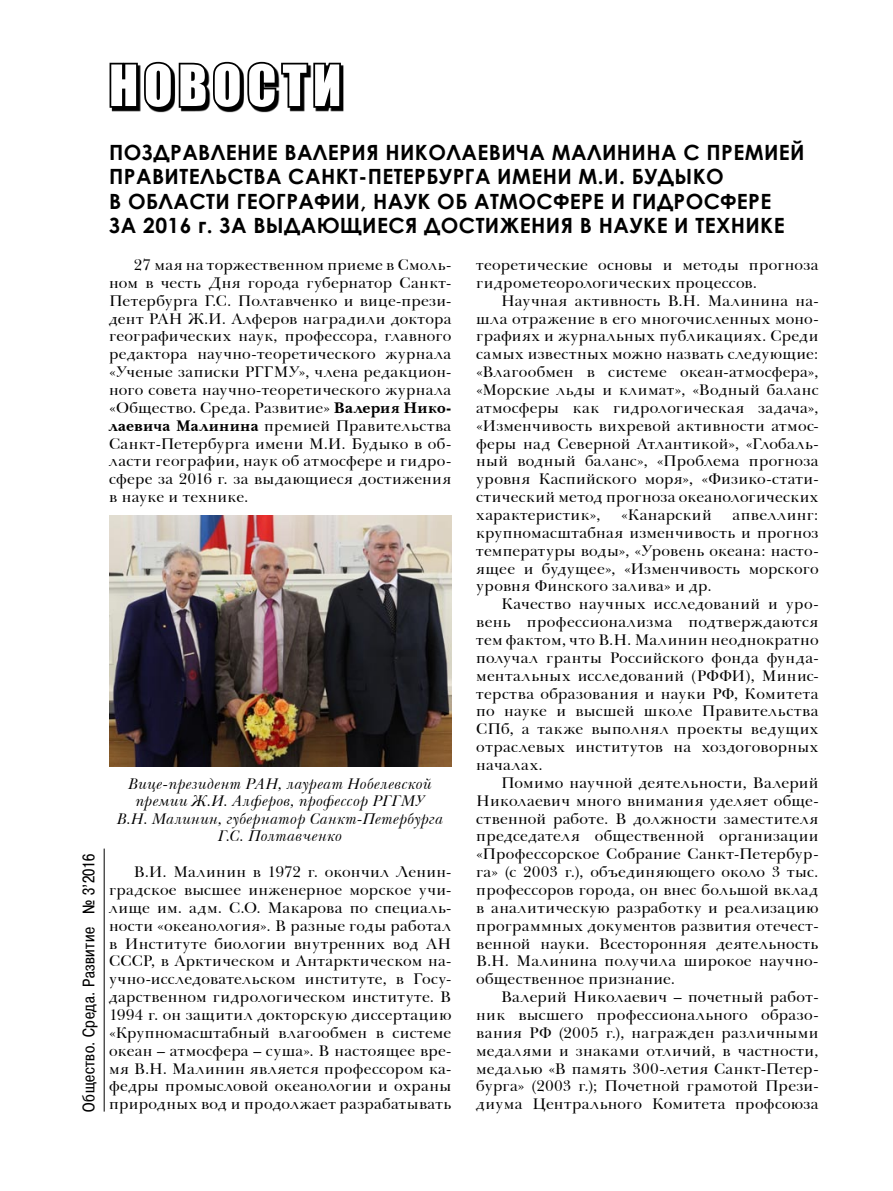
<style>
.page{position:relative;width:893px;height:1191px;background:#fff}
.page>*{position:absolute;margin:0;border:0;box-sizing:border-box;transform-origin:0 0}
.t1{font:52.5px "Impact";letter-spacing:.115em;color:#fff}
.t2{font:700 21px "Century Gothic";letter-spacing:.02em;color:#000}
.t3{font:16.62px "Pragmatica Cond C";letter-spacing:.035em;color:#000}
.t4{font:15.75px/17.8px "Baskerville BT";letter-spacing:.02em;color:#000;text-align:justify}
.t5{font:italic 15.75px/17.5px "Baskerville BT";letter-spacing:.015em;color:#000;text-align:center}
.s1{font-weight:700}
</style>
<div class="page">
<hr style="left:104px;top:848px;width:1px;height:263px;background:#000">
<svg style="left:109px;top:61px;width:234px;height:50px"></svg>
<img style="left:109px;top:515px;width:342px;height:251px">
<p class="t3" style="left:79px;top:1111px;width:259px;rotate:-90deg">Общество. Среда. Развитие ¹ 3’2016</p>
<h1 class="t1" style="left:109px;top:45px;width:234px">Новости</h1>
<h2 class="t2" style="left:109px;top:136px;width:47px">ПОЗДР</h2>
<h2 class="t2" style="left:182px;top:136px;width:30px">АВЛЕНИЕ</h2>
<h2 class="t2" style="left:284px;top:136px;width:43px">ВАЛЕРИЯ</h2>
<h2 class="t2" style="left:385px;top:136px;width:15px">НИК</h2>
<h2 class="t2" style="left:428px;top:136px;width:63px">ОЛАЕВИЧ</h2>
<h2 class="t2" style="left:530px;top:136px;width:73px">А МАЛИНИН</h2>
<h2 class="t2" style="left:661px;top:136px;width:59px">А С ПРЕ</h2>
<h2 class="t2" style="left:745px;top:136px;width:33px">МИЕЙ</h2>
<h2 class="t2" style="left:109px;top:161px;width:57px">ПРАВИТЕЛЬСТВ</h2>
<h2 class="t2" style="left:266px;top:161px;width:115px">А САНКТ-ПЕТЕРБУР</h2>
<h2 class="t2" style="left:465px;top:161px;width:80px">ГА ИМЕНИ</h2>
<h2 class="t2" style="left:579px;top:161px;width:69px">М.И. БУДЫК</h2>
<h2 class="t2" style="left:706px;top:161px;width:19px">О</h2>
<h2 class="t2" style="left:109px;top:185px;width:94px">В ОБЛАСТИ</h2>
<h2 class="t2" style="left:237px;top:185px;width:345px">ГЕОГРАФИИ, НАУК ОБ АТМОСФЕРЕ</h2>
<h2 class="t2" style="left:611px;top:185px;width:46px">И ГИДР</h2>
<h2 class="t2" style="left:686px;top:185px;width:63px">ОСФЕРЕ</h2>
<h2 class="t2" style="left:109px;top:210px;width:161px">ЗА 2016 г. ЗА ВЫД</h2>
<h2 class="t2" style="left:301px;top:210px;width:34px">АЮЩИЕСЯ</h2>
<h2 class="t2" style="left:424px;top:210px;width:50px">ДОСТИЖЕНИЯ</h2>
<h2 class="t2" style="left:580px;top:210px;width:63px">В НАУКЕ</h2>
<h2 class="t2" style="left:674px;top:210px;width:35px">И ТЕХНИКЕ</h2>
<p class="t4" style="left:476px;top:255px;width:344px">теоретические основы и методы прогноза гидрометеорологических процессов.</p>
<p class="t4" style="left:476px;top:291px;width:344px;text-indent:25px">Научная активность В.Н. Малинина на&shy;шла отражение в его многочисленных моно&shy;графиях и журнальных публикациях. Среди самых известных можно назвать следующие: «Влагообмен в системе океан-атмосфера», «Морские льды и климат», «Водный баланс атмосферы как гидрологическая задача», «Изменчивость вихревой активности атмос&shy;феры над Северной Атлантикой», «Глобаль&shy;ный водный баланс», «Проблема прогноза уровня Каспийского моря», «Физико-стати&shy;стический метод прогноза океанологиче-ских характеристик»,</p>
<p class="t4" style="left:109px;top:255px;width:344px;text-indent:25px">27 мая на торжественном приеме в Смоль&shy;ном в честь Дня города губернатор Санкт-Петербурга Г.С. Полтавченко и вице-прези&shy;дент РАН Ж.И. Алферов наградили доктора географических наук, профессора, главного редактора научно-теоретического журнала «Ученые записки РГГМУ», члена редакцион&shy;ного совета научно-теоретического журнала «Общество. Среда. Развитие» <span class="s1">Валерия Нико&shy;лаевича Малинина</span> премией Правительства Санкт-Петербурга имени М.И. Будыко в об&shy;ласти географии, наук об атмосфере и гидро&shy;сфере за 2016 г. за выдающиеся достижения в науке и технике.</p>
<p class="t4" style="left:621px;top:505px;width:92px">«Канарский</p>
<p class="t4" style="left:476px;top:505px;width:344px;text-indent:256px">апвеллинг: крупномасштабная изменчивость и прогноз температуры воды», «Уровень океана: насто&shy;ящее и будущее», «Изменчивость морского уровня Финского залива» и др.</p>
<p class="t4" style="left:476px;top:594px;width:344px;text-indent:25px">Качество научных исследований и уро&shy;вень профессионализма подтверждаются тем фактом, что В.Н. Малинин неоднократно получал гранты Российского фонда фунда&shy;ментальных исследований (РФФИ), Минис&shy;терства образования и науки РФ, Комитета по науке и высшей школе Правительства СПб, а также выполнял проекты ведущих отраслевых институтов на хоздоговорных началах.</p>
<p class="t4" style="left:476px;top:773px;width:344px;text-indent:25px">Помимо научной деятельности, Валерий Николаевич много внимания уделяет обще&shy;ственной работе. В должности заместителя председателя общественной организации «Профессорское Собрание Санкт-Петербур&shy;га» (с 2003 г.), объединяющего около 3 тыс. профессоров города, он внес большой вклад в аналитическую разработку и реализацию программных документов развития отечест&shy;венной науки. Всесторонняя деятельность В.Н. Малинина получила широкое научно&shy;общественное признание.</p>
<p class="t4" style="left:476px;top:987px;width:344px;text-indent:25px">Валерий Николаевич – почетный работ&shy;ник высшего профессионального образо&shy;вания РФ (2005 г.), награжден различными медалями и знаками отличий, в частности, медалью «В память 300-летия Санкт-Петер&shy;бурга» (2003 г.); Почетной грамотой Прези&shy;диума Центрального Комитета профсоюза</p>
<p class="t5" style="left:117px;top:774px;width:328px">Вице-президент РАН, лауреат Нобелевской премии Ж.И. Алферов, профессор РГГМУ<br>В.Н. Малинин, губернатор Санкт-Петербурга Г.С. Полтавченко</p>
<p class="t4" style="left:109px;top:862px;width:344px;text-indent:25px">В.И. Малинин в 1972 г. окончил Ленин&shy;градское высшее инженерное морское учи&shy;лище им. адм. С.О. Макарова по специаль&shy;ности «океанология». В разные годы работал в Институте биологии внутренних вод АН СССР, в Арктическом и Антарктическом на&shy;учно-исследовательском институте, в Госу&shy;дарственном гидрологическом институте. В 1994 г. он защитил докторскую диссертацию «Крупномасштабный влагообмен в системе океан – атмосфера – суша». В настоящее вре&shy;мя В.Н. Малинин является профессором ка&shy;федры промысловой океанологии и охраны природных вод и продолжает разрабатывать</p>
</div>
